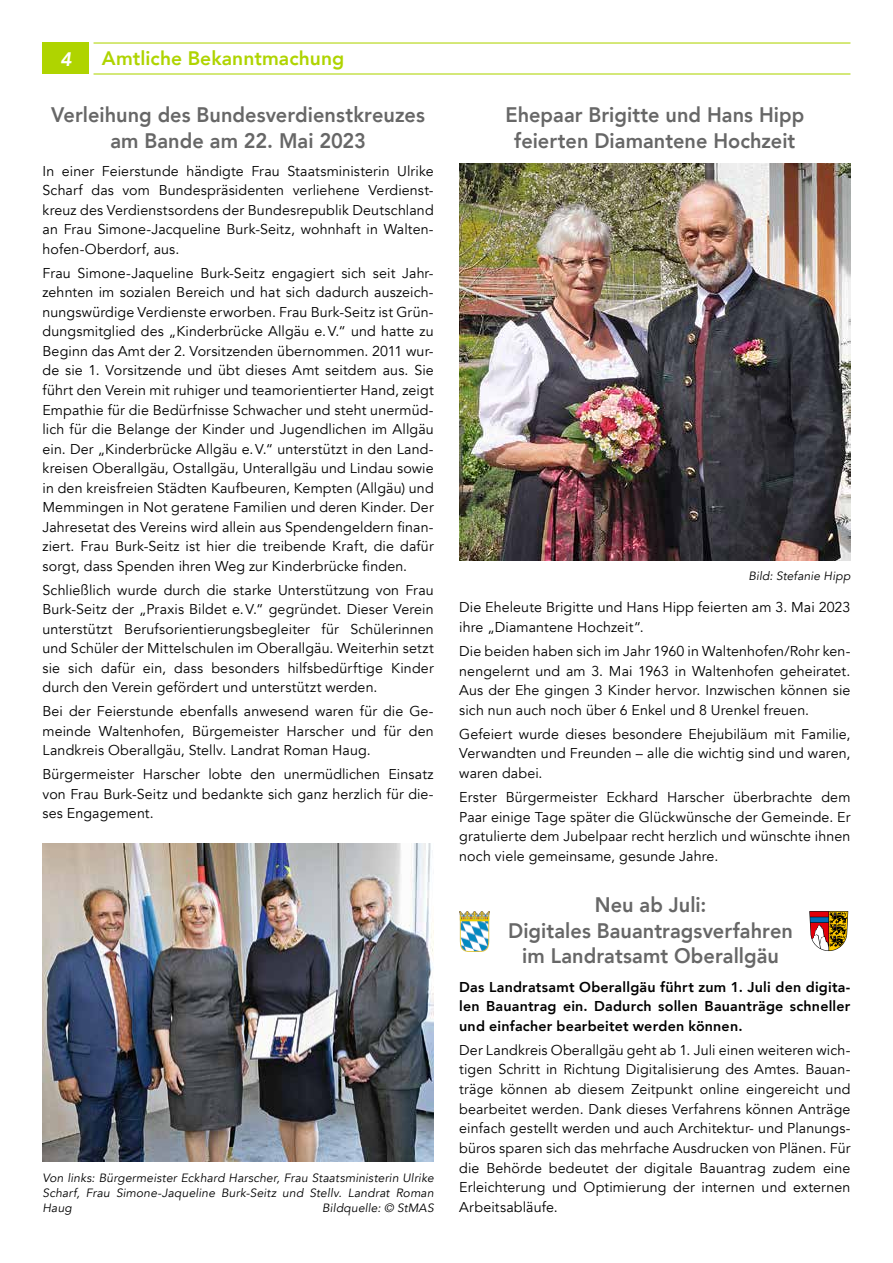
<style>
.page{position:relative;width:893px;height:1263px;background:#fff}
.page>*{position:absolute;margin:0;border:0;box-sizing:border-box;transform-origin:0 0}
.t1{font:800 21px/25.7px "Avenir LT Com";letter-spacing:.005em;color:#676767;text-align:center;scale:.95 1}
.t2{font:800 19.5px "Avenir LT Com";letter-spacing:.005em;color:#afd400}
.t3{font:italic 800 19.5px "Avenir LT Com";color:#fff}
.t4{font:14.25px/19.5px "Avenir LT Com";letter-spacing:.01em;color:#000;text-align:justify}
.t5{font:800 14.25px/19.6px "Avenir LT Com";letter-spacing:.015em;color:#000;text-align:justify}
.t6{font:italic 12px/15px "Avenir LT Com";letter-spacing:.015em;color:#000;text-align:justify}
</style>
<div class="page">
<hr style="left:94px;top:73px;width:756px;height:2px;background:#afd400">
<hr style="left:94px;top:42px;width:756px;height:2px;background:#afd400">
<div style="left:43px;top:43px;width:46px;height:31px;background:#afd400"></div>
<img style="left:43px;top:844px;width:391px;height:317px">
<img style="left:459px;top:164px;width:391px;height:396px">
<img style="left:459px;top:911px;width:30px;height:40px">
<svg style="left:809px;top:911px;width:39px;height:40px"></svg>
<h2 class="t3" style="left:60px;top:48px;width:13px">4</h2>
<h2 class="t2" style="left:102px;top:47px;width:244px">Amtliche Bekanntmachung</h2>
<h1 class="t1" style="left:51px;top:102px;width:395px">Verleihung des Bundesverdienstkreuzes am Bande am 22. Mai 2023</h1>
<p class="t4" style="left:43px;top:161px;width:393px">In einer Feierstunde händigte Frau Staatsministerin Ulrike Scharf das vom Bundespräsidenten verliehene Verdienst&shy;kreuz des Verdienstsordens der Bundesrepublik Deutschland an Frau Simone-Jacqueline Burk-Seitz, wohnhaft in Walten&shy;hofen-Oberdorf, aus.</p>
<p class="t4" style="left:43px;top:263px;width:393px">Frau Simone-Jaqueline Burk-Seitz engagiert sich seit Jahr&shy;zehnten im sozialen Bereich und hat sich dadurch auszeich&shy;nungswürdige Verdienste erworben. Frau Burk-Seitz ist Grün&shy;dungsmitglied des „Kinderbrücke Allgäu e.V.“ und hatte zu Beginn das Amt der 2. Vorsitzenden übernommen. 2011 wur&shy;de sie 1. Vorsitzende und übt dieses Amt seitdem aus. Sie führt den Verein mit ruhiger und teamorientierter Hand, zeigt Empathie für die Bedürfnisse Schwacher und steht unermüd&shy;lich für die Belange der Kinder und Jugendlichen im Allgäu ein. Der „Kinderbrücke Allgäu e.V.“ unterstützt in den Land&shy;kreisen Oberallgäu, Ostallgäu, Unterallgäu und Lindau sowie in den kreisfreien Städten Kaufbeuren, Kempten (Allgäu) und Memmingen in Not geratene Familien und deren Kinder. Der Jahresetat des Vereins wird allein aus Spendengeldern finan&shy;ziert. Frau Burk-Seitz ist hier die treibende Kraft, die dafür sorgt, dass Spenden ihren Weg zur Kinderbrücke finden.</p>
<p class="t4" style="left:43px;top:580px;width:393px">Schließlich wurde durch die starke Unterstützung von Frau Burk-Seitz der „Praxis Bildet e.V.“ gegründet. Dieser Verein unterstützt Berufsorientierungsbegleiter für Schülerinnen und Schüler der Mittelschulen im Oberallgäu. Weiterhin setzt sie sich dafür ein, dass besonders hilfsbedürftige Kinder durch den Verein gefördert und unterstützt werden.</p>
<p class="t4" style="left:43px;top:702px;width:393px">Bei der Feierstunde ebenfalls anwesend waren für die Ge&shy;meinde Waltenhofen, Bürgemeister Harscher und für den Landkreis Oberallgäu, Stellv. Landrat Roman Haug.</p>
<p class="t4" style="left:43px;top:765px;width:393px">Bürgermeister Harscher lobte den unermüdlichen Einsatz von Frau Burk-Seitz und bedankte sich ganz herzlich für die&shy;ses Engagement.</p>
<p class="t6" style="left:43px;top:1170px;width:393px">Von links: Bürgermeister Eckhard Harscher, Frau Staatsministerin Ulrike Scharf, Frau Simone-Jaqueline Burk-Seitz und Stellv. Landrat Roman Haug</p>
<p class="t6" style="left:322px;top:1200px;width:113px">Bildquelle: © StMAS</p>
<h1 class="t1" style="left:505px;top:102px;width:316px">Ehepaar Brigitte und Hans Hipp feierten Diamantene Hochzeit</h1>
<p class="t6" style="left:748px;top:568px;width:104px">Bild: Stefanie Hipp</p>
<p class="t4" style="left:459px;top:598px;width:393px">Die Eheleute Brigitte und Hans Hipp feierten am 3. Mai 2023 ihre „Diamantene Hochzeit“.</p>
<p class="t4" style="left:459px;top:641px;width:393px">Die beiden haben sich im Jahr 1960 in Waltenhofen/Rohr ken&shy;nengelernt und am 3. Mai 1963 in Waltenhofen geheiratet.<br>Aus der Ehe gingen 3 Kinder hervor. Inzwischen können sie sich nun auch noch über 6 Enkel und 8 Urenkel freuen.</p>
<p class="t4" style="left:459px;top:724px;width:393px">Gefeiert wurde dieses besondere Ehejubiläum mit Familie, Verwandten und Freunden – alle die wichtig sind und waren, waren dabei.</p>
<p class="t4" style="left:459px;top:787px;width:393px">Erster Bürgermeister Eckhard Harscher überbrachte dem Paar einige Tage später die Glückwünsche der Gemeinde. Er gratulierte dem Jubelpaar recht herzlich und wünschte ihnen noch viele gemeinsame, gesunde Jahre.</p>
<h1 class="t1" style="left:508px;top:892px;width:301px">Neu ab Juli:<br>Digitales Bauantragsverfahren im Landratsamt Oberallgäu</h1>
<p class="t5" style="left:459px;top:977px;width:393px">Das Landratsamt Oberallgäu führt zum 1. Juli den digita&shy;len Bauantrag ein. Dadurch sollen Bauanträge schneller und einfacher bearbeitet werden können.</p>
<p class="t4" style="left:459px;top:1040px;width:393px">Der Landkreis Oberallgäu geht ab 1. Juli einen weiteren wich&shy;tigen Schritt in Richtung Digitalisierung des Amtes. Bauan&shy;träge können ab diesem Zeitpunkt online eingereicht und bearbeitet werden. Dank dieses Verfahrens können Anträge einfach gestellt werden und auch Architektur- und Planungs&shy;büros sparen sich das mehrfache Ausdrucken von Plänen. Für die Behörde bedeutet der digitale Bauantrag zudem eine Erleichterung und Optimierung der internen und externen Arbeitsabläufe.</p>
</div>
